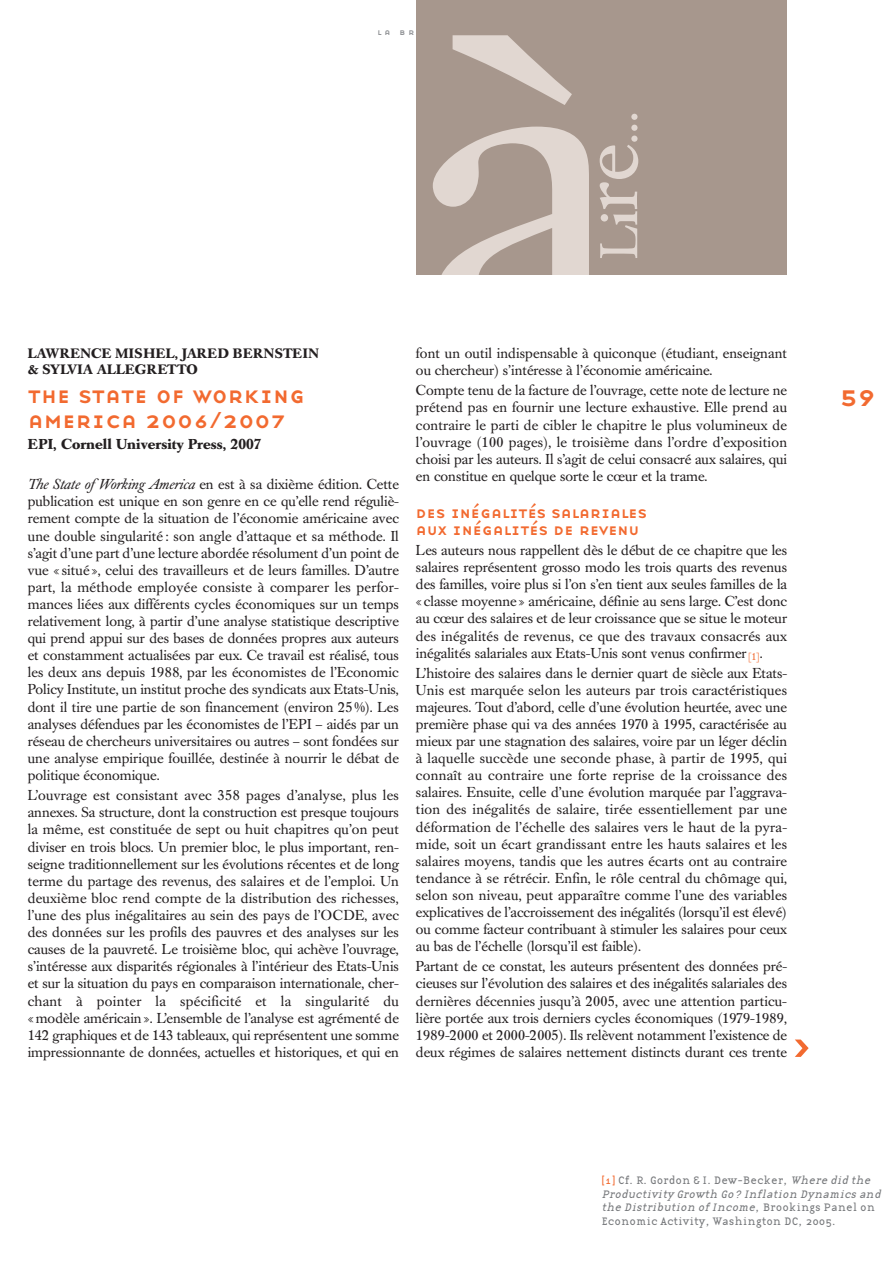
<style>
.page{position:relative;width:892px;height:1262px;background:#fff}
.page>*{position:absolute;margin:0;border:0;box-sizing:border-box;transform-origin:0 0}
.t1{font:450px "Caslon Book BE";color:#e1d7d1}
.t2{font:52.5px "Caslon Book BE";color:#e1d7d1}
.t3{font:30px "Base Nine Small Caps";color:#f26a30}
.t4{font:24px/25.5px "Base Nine Small Caps";color:#f26a30}
.t5{font:16.5px/17.1px "Base Nine Small Caps";color:#f26a30}
.t6{font:14.25px/17.1px "Caslon Book BE";color:#231f20;text-align:justify}
.t7{font:700 14.25px "Caslon Book BE";color:#231f20}
.t8{font:700 13.5px/16.5px "Caslon Book BE";letter-spacing:.02em;color:#231f20}
.t9{font:11.25px/13.5px "Base Twelve Serif";color:#76787b}
.s1{font-style:italic}
.s2{font-weight:500}
.s3{font-size:82.5px}
.s4{color:#f26a30}
</style>
<div class="page">
<svg style="left:416px;top:0;width:393px;height:1057px"></svg>
<p class="t8" style="left:28px;top:346px;width:292px">LAWRENCE MISHEL, JARED BERNSTEIN &amp; SYLVIA ALLEGRETTO</p>
<h3 class="t4" style="left:28px;top:382px;width:279px">the state of working america 2006/2007</h3>
<p class="t7" style="left:28px;top:438px;width:235px">EPI, Cornell University Press, 2007</p>
<p class="t6" style="left:28px;top:477px;width:373px"><span class="s1">The State ofWorking America</span> en est à sa dixième édition. Cette publication est unique en son genre en ce qu’elle rend réguliè&shy;rement compte de la situation de l’économie américaine avec une double singularité : son angle d’attaque et sa méthode. Il s’agit d’une part d’une lecture abordée résolument d’un point de vue « situé », celui des travailleurs et de leurs familles. D’autre part, la méthode employée consiste à comparer les perfor&shy;mances liées aux différents cycles économiques sur un temps relativement long, à partir d’une analyse statistique descriptive qui prend appui sur des bases de données propres aux auteurs et constamment actualisées par eux. Ce travail est réalisé, tous les deux ans depuis 1988, par les économistes de l’Economic Policy Institute, un institut proche des syndicats aux Etats-Unis, dont il tire une partie de son financement (environ 25%). Les analyses défendues par les économistes de l’EPI – aidés par un réseau de chercheurs universitaires ou autres – sont fondées sur une analyse empirique fouillée, destinée à nourrir le débat de politique économique.</p>
<p class="t6" style="left:28px;top:788px;width:373px">L’ouvrage est consistant avec 358 pages d’analyse, plus les annexes. Sa structure, dont la construction est presque toujours la même, est constituée de sept ou huit chapitres qu’on peut diviser en trois blocs. Un premier bloc, le plus important, ren&shy;seigne traditionnellement sur les évolutions récentes et de long terme du partage des revenus, des salaires et de l’emploi. Un deuxième bloc rend compte de la distribution des richesses, l’une des plus inégalitaires au sein des pays de l’OCDE, avec des données sur les profils des pauvres et des analyses sur les causes de la pauvreté. Le troisième bloc, qui achève l’ouvrage, s’intéresse aux disparités régionales à l’intérieur des Etats-Unis et sur la situation du pays en comparaison internationale, cher&shy;chant à pointer la spécificité et la singularité du «modèle américain». L’ensemble de l’analyse est agrémenté de 142 graphiques et de 143 tableaux, qui représentent une somme impressionnante de données, actuelles et historiques, et qui en</p>
<h1 class="t1" style="left:418px;top:0;width:208px">à</h1>
<h2 class="t2" style="left:598px;top:259px;width:149px;rotate:-90deg">L<span class="s2">i</span><span class="s3">re</span>...</h2>
<p class="t6" style="left:416px;top:346px;width:372px">font un outil indispensable à quiconque (étudiant, enseignant ou chercheur) s’intéresse à l’économie américaine.</p>
<p class="t6" style="left:416px;top:383px;width:373px">Compte tenu de la facture de l’ouvrage, cette note de lecture ne prétend pas en fournir une lecture exhaustive. Elle prend au contraire le parti de cibler le chapitre le plus volumineux de l’ouvrage (100 pages), le troisième dans l’ordre d’exposition choisi par les auteurs. Il s’agit de celui consacré aux salaires, qui en constitue en quelque sorte le cœur et la trame.</p>
<p class="t5" style="left:416px;top:503px;width:232px">des inégalités salariales aux inégalités de revenu</p>
<p class="t6" style="left:416px;top:543px;width:373px">Les auteurs nous rappellent dès le début de ce chapitre que les salaires représentent grosso modo les trois quarts des revenus des familles, voire plus si l’on s’en tient aux seules familles de la «classe moyenne» américaine, définie au sens large. C’est donc au cœur des salaires et de leur croissance que se situe le moteur des inégalités de revenus, ce que des travaux consacrés aux inégalités salariales aux Etats-Unis sont venus confirmer<sub>[1]</sub>.</p>
<p class="t6" style="left:416px;top:665px;width:373px">L’histoire des salaires dans le dernier quart de siècle aux Etats-Unis est marquée selon les auteurs par trois caractéristiques majeures. Tout d’abord, celle d’une évolution heurtée, avec une première phase qui va des années 1970 à 1995, caractérisée au mieux par une stagnation des salaires, voire par un léger déclin à laquelle succède une seconde phase, à partir de 1995, qui connaît au contraire une forte reprise de la croissance des salaires. Ensuite, celle d’une évolution marquée par l’aggrava&shy;tion des inégalités de salaire, tirée essentiellement par une déformation de l’échelle des salaires vers le haut de la pyra&shy;mide, soit un écart grandissant entre les hauts salaires et les salaires moyens, tandis que les autres écarts ont au contraire tendance à se rétrécir. Enfin, le rôle central du chômage qui, selon son niveau, peut apparaître comme l’une des variables explicatives de l’accroissement des inégalités (lorsqu’il est élevé) ou comme facteur contribuant à stimuler les salaires pour ceux au bas de l’échelle (lorsqu’il est faible).</p>
<p class="t6" style="left:416px;top:959px;width:372px">Partant de ce constat, les auteurs présentent des données pré&shy;cieuses sur l’évolution des salaires et des inégalités salariales des dernières décennies jusqu’à 2005, avec une attention particu&shy;lière portée aux trois derniers cycles économiques (1979-1989, 1989-2000 et 2000-2005). Ils relèvent notamment l’existence de deux régimes de salaires nettement distincts durant ces trente</p>
<h3 class="t3" style="left:838px;top:378px;width:40px">59</h3>
<p class="t9" style="left:601px;top:1173px;width:282px"><span class="s4">[1]</span> Cf. R. Gordon &amp; I. Dew-Becker, <span class="s1">Where did the Productivity Growth Go ? Inflation Dynamics and the Distribution of Income</span>, Brookings Panel on Economic Activity, Washington DC, 2005.</p>
</div>
